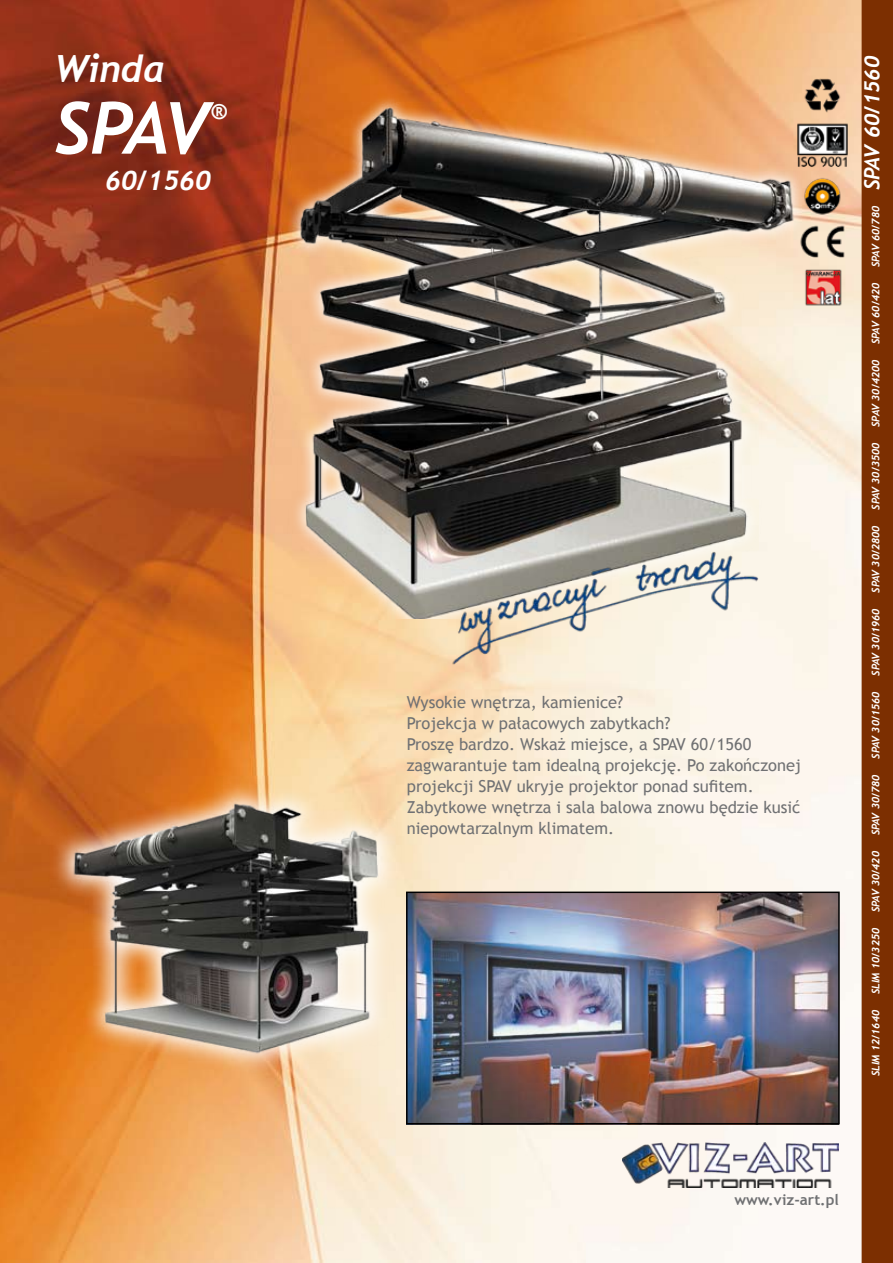
<style>
.page{position:relative;width:893px;height:1263px;background:#fff}
.page>*{position:absolute;margin:0;border:0;box-sizing:border-box;transform-origin:0 0}
.t1{font:italic 700 72px "Trebuchet";color:#fff}
.t2{font:italic 700 37.5px "Trebuchet";color:#fff}
.t3{font:italic 700 27px "Trebuchet";color:#fff}
.t4{font:italic 700 22.5px "Trebuchet";color:#fff}
.t5{font:italic 700 21px "Trebuchet";color:#fff}
.t6{font:16.5px/21px "Trebuchet MS";color:#707173}
.t7{font:700 15px "Trebuchet MS";color:#707173}
.t8{font:italic 700 10.5px "Trebuchet";color:#fff}
.s1{font-size:10.5px}
</style>
<div class="page">
<img style="left:0;top:0;width:862px;height:1263px">
<img style="left:227px;top:0;width:612px;height:619px">
<div style="left:862px;top:0;width:31px;height:1263px;background:#7c2f01"></div>
<img style="left:623px;top:1142px;width:216px;height:46px">
<img style="left:795px;top:76px;width:55px;height:234px">
<img style="left:442px;top:894px;width:395px;height:227px">
<div style="left:406px;top:891px;width:434px;height:233px;border:2px solid #000"></div>
<img style="left:420px;top:502px;width:363px;height:203px">
<img style="left:14px;top:710px;width:428px;height:428px">
<h2 class="t2" style="left:54px;top:45px;width:113px">Winda</h2>
<h1 class="t1" style="left:54px;top:84px;width:158px">SPAV</h1>
<h3 class="t4" style="left:211px;top:97px;width:18px">®</h3>
<h3 class="t3" style="left:105px;top:164px;width:107px">60/1560</h3>
<p class="t6" style="left:407px;top:692px;width:396px">Wysokie wnętrza, kamienice?<br>Projekcja w pałacowych zabytkach?<br>Proszę bardzo. Wskaż miejsce, a SPAV 60/1560 zagwarantuje tam idealną projekcję. Po zakończonej projekcji SPAV ukryje projektor ponad sufitem.<br>Zabytkowe wnętrza i sala balowa znowu będzie kusić niepowtarzalnym klimatem.</p>
<p class="t5" style="left:859px;top:267px;width:212px;rotate:-90deg"><span class="s1">SPAV 60/780</span> SPAV 60/1560</p>
<p class="t8" style="left:869px;top:344px;width:62px;rotate:-90deg">SPAV 60/420</p>
<p class="t8" style="left:869px;top:427px;width:69px;rotate:-90deg">SPAV 30/4200</p>
<p class="t8" style="left:869px;top:510px;width:69px;rotate:-90deg">SPAV 30/3500</p>
<p class="t8" style="left:869px;top:593px;width:69px;rotate:-90deg">SPAV 30/2800</p>
<p class="t8" style="left:869px;top:676px;width:69px;rotate:-90deg">SPAV 30/1960</p>
<p class="t8" style="left:869px;top:758px;width:69px;rotate:-90deg">SPAV 30/1560</p>
<p class="t8" style="left:869px;top:835px;width:62px;rotate:-90deg">SPAV 30/780</p>
<p class="t8" style="left:869px;top:912px;width:63px;rotate:-90deg">SPAV 30/420</p>
<p class="t8" style="left:869px;top:994px;width:68px;rotate:-90deg">SLIM 10/3250</p>
<p class="t8" style="left:869px;top:1076px;width:68px;rotate:-90deg">SLIM 12/1640</p>
<p class="t7" style="left:734px;top:1190px;width:106px">www.viz-art.pl</p>
</div>
